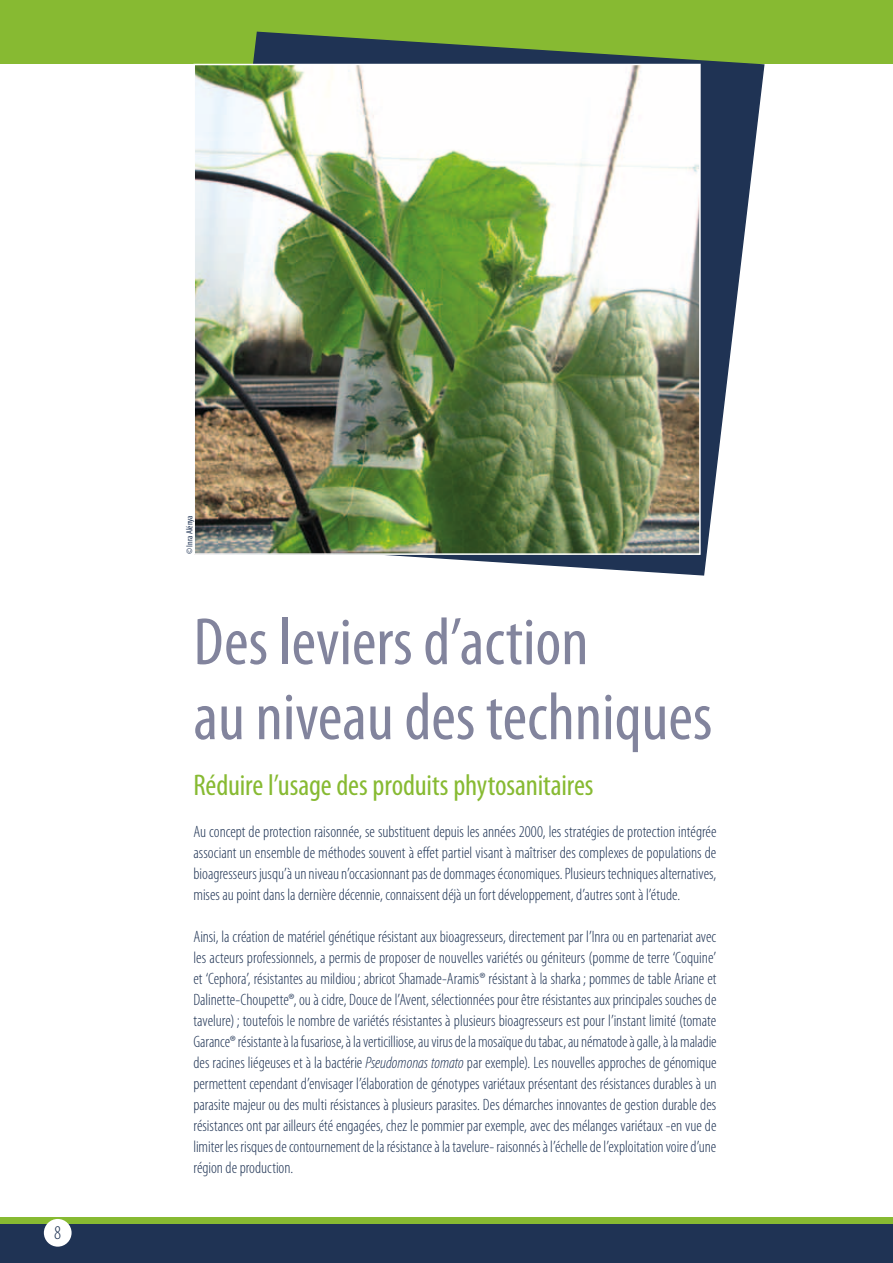
<style>
.page{position:relative;width:893px;height:1263px;background:#fff}
.page>*{position:absolute;margin:0;border:0;box-sizing:border-box;transform-origin:0 0}
.t1{font:condensed 67.5px/75px "Myriad Pro";color:#82849d}
.t2{font:condensed 30px "Myriad Pro";letter-spacing:-.005em;color:#87ba32}
.t3{font:300 condensed 19.5px "Myriad Pro";color:#1f3354}
.t4{font:300 condensed 16.5px/21px "Myriad Pro";color:#1f3354;text-align:justify}
.t5{font:condensed 9px "Myriad Pro";color:#1f3354}
.s1{font-style:italic}
</style>
<div class="page">
<div style="left:0;top:0;width:893px;height:63px;background:#87ba32"></div>
<div style="left:0;top:1220px;width:893px;height:43px;background:#1f3354"></div>
<div style="left:0;top:1217px;width:893px;height:6px;background:#87ba32"></div>
<div style="left:44px;top:1219px;width:28px;height:28px;background:#fff;border-radius:50%"></div>
<svg style="left:196px;top:31px;width:569px;height:545px"></svg>
<img style="left:196px;top:67px;width:502px;height:485px">
<div style="left:193px;top:64px;width:508px;height:491px;border:2px solid #fff"></div>
<p class="t3" style="left:54px;top:1222px;width:9px">8</p>
<p class="t5" style="left:185px;top:554px;width:40px;rotate:-90deg">©Inra Alénya</p>
<h1 class="t1" style="left:193px;top:606px;width:520px">Des leviers d’action<br>au niveau des techniques</h1>
<h2 class="t2" style="left:193px;top:769px;width:402px">Réduire l’usage des produits phytosanitaires</h2>
<p class="t4" style="left:193px;top:822px;width:525px">Au concept de protection raisonnée, se substituent depuis les années 2000, les stratégies de protection intégrée associant un ensemble de méthodes souvent à effet partiel visant à maîtriser des complexes de populations de bioagresseurs jusqu’à un niveau n’occasionnant pas de dommages économiques. Plusieurs techniques alternatives, mises au point dans la dernière décennie, connaissent déjà un fort développement, d’autres sont à l’étude.</p>
<p class="t4" style="left:193px;top:927px;width:525px">Ainsi, la création de matériel génétique résistant aux bioagresseurs, directement par l’Inra ou en partenariat avec les acteurs professionnels, a permis de proposer de nouvelles variétés ou géniteurs (pomme de terre ‘Coquine’ et ‘Cephora’, résistantes au mildiou; abricot Shamade-Aramis® résistant à la sharka; pommes de table Ariane et Dalinette-Choupette®, ou à cidre, Douce de l’Avent, sélectionnées pour être résistantes aux principales souches de tavelure) ; toutefois le nombre de variétés résistantes à plusieurs bioagresseurs est pour l’instant limité (tomate Garance® résistante à la fusariose, à la verticilliose, au virus de la mosaïque du tabac, au nématode à galle, à la maladie des racines liégeuses et à la bactérie <span class="s1">Pseudomonas tomato</span> par exemple). Les nouvelles approches de génomique permettent cependant d’envisager l’élaboration de génotypes variétaux présentant des résistances durables à un parasite majeur ou des multi résistances à plusieurs parasites. Des démarches innovantes de gestion durable des résistances ont par ailleurs été engagées, chez le pommier par exemple, avec des mélanges variétaux -en vue de limiter les risques de contournement de la résistance à la tavelure- raisonnés à l’échelle de l’exploitation voire d’une région de production.</p>
</div>
